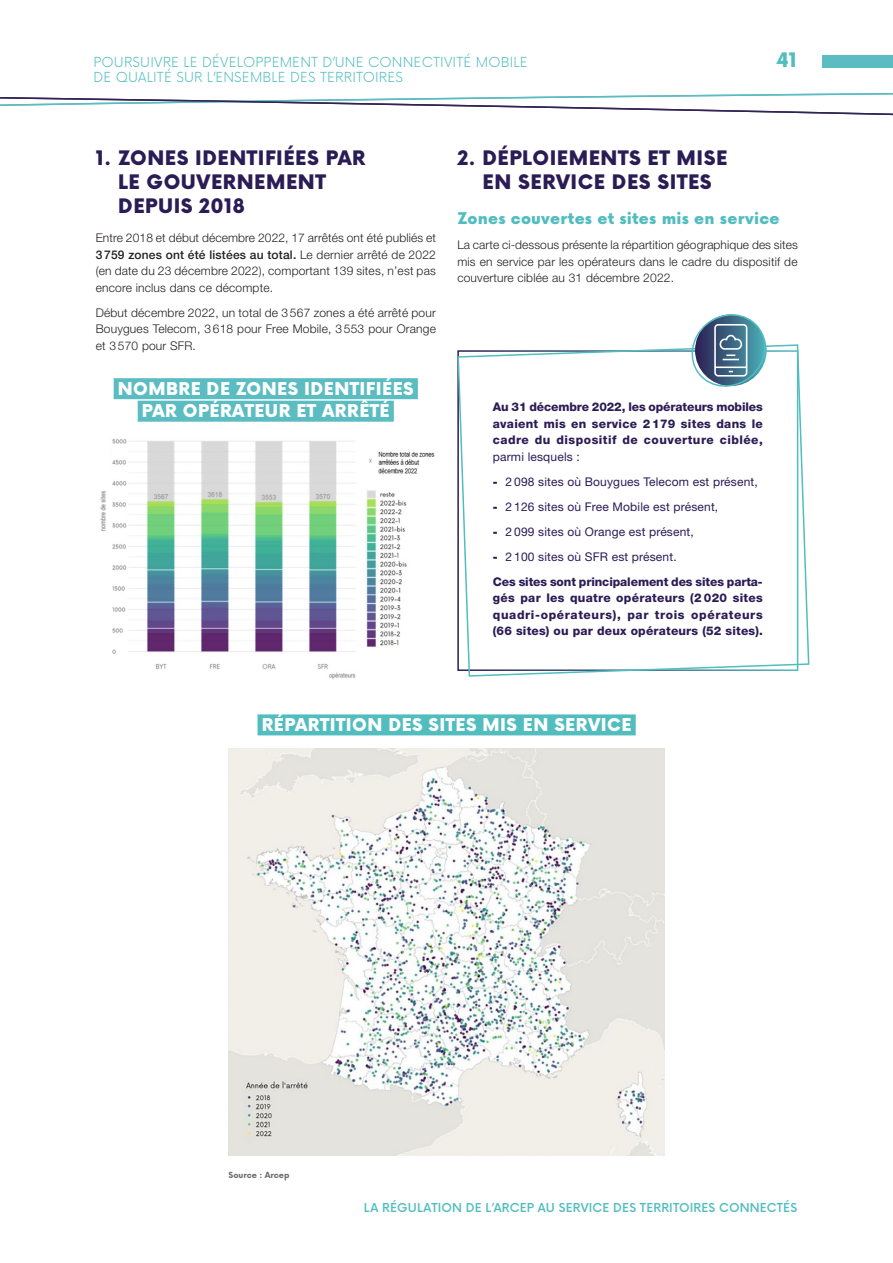
<style>
.page{position:relative;width:893px;height:1263px;background:#fff}
.page>*{position:absolute;margin:0;border:0;box-sizing:border-box;transform-origin:0 0}
.ST1{font:900 19.5px/24px "Now Alt";letter-spacing:.03em;color:#2a1d56}
.t1{font:900 19.5px "Now Alt";color:#51bdbf}
.Titre_graph{font:900 17.25px "Now Alt";letter-spacing:.03em;color:#fff}
.ST2{font:900 15.75px "Now Alt";letter-spacing:.015em;color:#51bdbf}
.t2{font:300 13.5px "Now Alt";letter-spacing:.015em;color:#51bdbf}
.Txt_courant_OK{font:300 12px/16.5px "Helvetica Neue LT Std";letter-spacing:.015em;color:#231f20;text-align:justify}
.Encart_Txt{font:800 12px/16.5px "Helvetica Neue LT Std";letter-spacing:.04em;color:#2a1d56;text-align:justify}
.t3{font:12px "Helvetica Neue LT Std";letter-spacing:.015em;color:#2a1d56}
.t4{font:500 12px "Now Alt";letter-spacing:.015em;color:#51bdbf}
.Sources_Fiches{font:700 8.25px "Now Alt";letter-spacing:-.005em;color:#6c6d70}
.s1{font-weight:500}
.s2{font-weight:400}
.s3{font-weight:900}
</style>
<div class="page">
<svg style="left:0;top:93px;width:893px;height:23px"></svg>
<div style="left:114px;top:378px;width:304px;height:21px;background:#5bbcc2"></div>
<div style="left:138px;top:401px;width:256px;height:21px;background:#5bbcc2"></div>
<img style="left:112px;top:439px;width:323px;height:240px">
<img style="left:100px;top:491px;width:6px;height:40px">
<svg style="left:457px;top:344px;width:353px;height:333px"></svg>
<svg style="left:687px;top:314px;width:83px;height:76px"></svg>
<div style="left:258px;top:714px;width:378px;height:21px;background:#51bdbf"></div>
<img style="left:228px;top:748px;width:436px;height:408px">
<div style="left:822px;top:55px;width:71px;height:12px;background:#5bbcc2"></div>
<p class="t2" style="left:93px;top:52px;width:436px">POURSUIVRE LE DÉVELOPPEMENT D’UNE CONNECTIVITÉ MOBILE</p>
<h1 class="t1" style="left:776px;top:46px;width:23px">41</h1>
<p class="t2" style="left:93px;top:67px;width:311px">DE QUALITÉ SUR L’ENSEMBLE DES TERRITOIRES</p>
<p class="ST1" style="left:118px;top:146px;width:249px;text-indent:-23px">1. ZONES IDENTIFIÉES PAR<br>LE GOUVERNEMENT<br>DEPUIS 2018</p>
<p class="Txt_courant_OK" style="left:96px;top:230px;width:342px">Entre 2018 et début décembre 2022, 17 arrêtés ont été publiés et <span class="s1">3 759 zones ont été listées au total.</span> Le dernier arrêté de 2022 (en date du 23 décembre 2022), comportant 139 sites, n’est pas encore inclus dans ce décompte.</p>
<p class="Txt_courant_OK" style="left:96px;top:304px;width:342px">Début décembre 2022, un total de 3 567 zones a été arrêté pour Bouygues Telecom, 3 618 pour Free Mobile, 3 553 pour Orange et 3 570 pour SFR.</p>
<p class="Titre_graph" style="left:118px;top:376px;width:297px">NOMBRE DE ZONES IDENTIFIÉES</p>
<p class="Titre_graph" style="left:142px;top:399px;width:249px">PAR OPÉRATEUR ET ARRÊTÉ</p>
<p class="ST1" style="left:457px;top:146px;width:272px;text-align:center">2. DÉPLOIEMENTS ET MISE<br>EN SERVICE DES SITES</p>
<p class="ST2" style="left:457px;top:207px;width:324px">Zones couvertes et sites mis en service</p>
<p class="Txt_courant_OK" style="left:457px;top:236px;width:342px">La carte ci-dessous présente la répartition géographique des sites mis en service par les opérateurs dans le cadre du dispositif de couverture ciblée au 31 décembre 2022.</p>
<p class="Encart_Txt" style="left:493px;top:399px;width:271px">Au 31 décembre 2022, les opérateurs mobiles avaient mis en service 2 179 sites dans le cadre du dispositif de couverture ciblée, <span class="s2">parmi lesquels :</span></p>
<p class="t3" style="left:493px;top:474px;width:266px"><span class="s3">-</span> 2 098 sites où Bouygues Telecom est présent,</p>
<p class="t3" style="left:493px;top:499px;width:227px"><span class="s3">-</span> 2 126 sites où Free Mobile est présent,</p>
<p class="t3" style="left:493px;top:524px;width:202px"><span class="s3">-</span> 2 099 sites où Orange est présent,</p>
<p class="t3" style="left:493px;top:549px;width:185px"><span class="s3">-</span> 2 100 sites où SFR est présent.</p>
<p class="Encart_Txt" style="left:493px;top:573px;width:272px">Ces sites sont principalement des sites parta&shy;gés par les quatre opérateurs (2 020 sites quadri-opérateurs), par trois opérateurs (66 sites) ou par deux opérateurs (52 sites).</p>
<p class="Titre_graph" style="left:262px;top:712px;width:371px">RÉPARTITION DES SITES MIS EN SERVICE</p>
<p class="Sources_Fiches" style="left:228px;top:1169px;width:63px">Source : Arcep</p>
<p class="t4" style="left:364px;top:1198px;width:435px">LA RÉGULATION DE L’ARCEP AU SERVICE DES TERRITOIRES CONNECTÉS</p>
</div>
